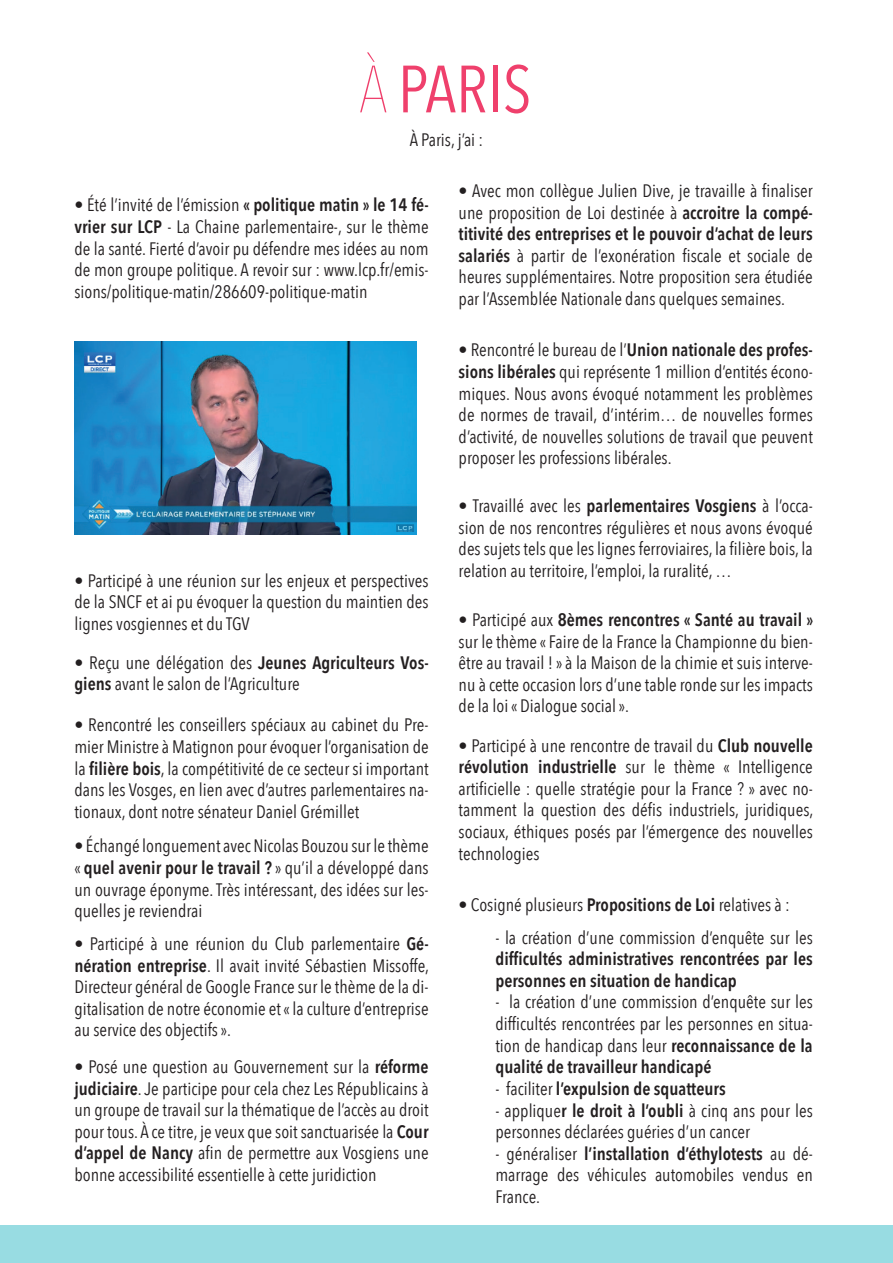
<style>
.page{position:relative;width:893px;height:1263px;background:#fff}
.page>*{position:absolute;margin:0;border:0;box-sizing:border-box;transform-origin:0 0}
.t1{font:66px "Avenir Next Condensed";color:#ef406c}
.t2{font:18px/21.6px "Avenir Next Condensed";color:#231f20;text-align:justify}
.t3{font:600 18px/21.6px "Avenir Next Condensed";color:#231f20}
.s1{font-weight:200}
.s2{font-weight:600}
.s3{font-weight:400}
</style>
<div class="page">
<div style="left:0;top:1226px;width:893px;height:37px;background:#98dce2"></div>
<img style="left:74px;top:342px;width:343px;height:192px">
<h1 class="t1" style="left:359px;top:33px;width:174px"><span class="s1">À</span> PARIS</h1>
<p class="t2" style="left:410px;top:128px;width:75px">À Paris, j’ai :</p>
<p class="t2" style="left:74px;top:194px;width:356px">• Été l’invité de l’émission <span class="s2">« politique matin » le 14 fé&shy;vrier sur LCP</span> - La Chaine parlementaire-, sur le thème de la santé. Fierté d’avoir pu défendre mes idées au nom de mon groupe politique. A revoir sur : www.lcp.fr/emis&shy;sions/politique-matin/286609-politique-matin</p>
<p class="t2" style="left:74px;top:569px;width:356px">• Participé à une réunion sur les enjeux et perspectives de la SNCF et ai pu évoquer la question du maintien des lignes vosgiennes et du TGV</p>
<p class="t2" style="left:74px;top:651px;width:356px">• Reçu une délégation des <span class="s2">Jeunes Agriculteurs Vos&shy;giens</span> avant le salon de l’Agriculture</p>
<p class="t2" style="left:74px;top:713px;width:356px">• Rencontré les conseillers spéciaux au cabinet du Pre&shy;mier Ministre à Matignon pour évoquer l’organisation de la <span class="s2">filière bois</span>, la compétitivité de ce secteur si important dans les Vosges, en lien avec d’autres parlementaires na&shy;tionaux, dont notre sénateur Daniel Grémillet</p>
<p class="t2" style="left:74px;top:834px;width:356px">• Échangé longuement avec Nicolas Bouzou sur le thème « <span class="s2">quel avenir pour le travail ?</span> » qu’il a développé dans un ouvrage éponyme. Très intéressant, des idées sur les&shy;quelles je reviendrai</p>
<p class="t2" style="left:74px;top:932px;width:356px">• Participé à une réunion du Club parlementaire <span class="s2">Gé&shy;nération entreprise</span>. Il avait invité Sébastien Missoffe, Directeur général de Google France sur le thème de la di&shy;gitalisation de notre économie et « la culture d’entreprise au service des objectifs ».</p>
<p class="t2" style="left:74px;top:1055px;width:356px">• Posé une question au Gouvernement sur la <span class="s2">réforme judiciaire</span>. Je participe pour cela chez Les Républicains à un groupe de travail sur la thématique de l’accès au droit pour tous. À ce titre, je veux que soit sanctuarisée la <span class="s2">Cour d’appel de Nancy</span> afin de permettre aux Vosgiens une bonne accessibilité essentielle à cette juridiction</p>
<p class="t2" style="left:459px;top:179px;width:356px">• Avec mon collègue Julien Dive, je travaille à finaliser une proposition de Loi destinée à <span class="s2">accroitre la compé&shy;titivité des entreprises et le pouvoir d’achat de leurs salariés</span> à partir de l’exonération fiscale et sociale de heures supplémentaires. Notre proposition sera étudiée par l’Assemblée Nationale dans quelques semaines.</p>
<p class="t2" style="left:459px;top:338px;width:356px">• Rencontré le bureau de l’<span class="s2">Union nationale des profes&shy;sions libérales</span> qui représente 1 million d’entités écono&shy;miques. Nous avons évoqué notamment les problèmes de normes de travail, d’intérim… de nouvelles formes d’activité, de nouvelles solutions de travail que peuvent proposer les professions libérales.</p>
<p class="t2" style="left:459px;top:494px;width:356px">• Travaillé avec les <span class="s2">parlementaires Vosgiens</span> à l’occa&shy;sion de nos rencontres régulières et nous avons évoqué des sujets tels que les lignes ferroviaires, la filière bois, la relation au territoire, l’emploi, la ruralité, …</p>
<p class="t2" style="left:459px;top:608px;width:356px">• Participé aux <span class="s2">8èmes rencontres « Santé au travail » </span>sur le thème « Faire de la France la Championne du bien&shy;être au travail ! » à la Maison de la chimie et suis interve&shy;nu à cette occasion lors d’une table ronde sur les impacts de la loi « Dialogue social ».</p>
<p class="t2" style="left:459px;top:734px;width:356px">• Participé à une rencontre de travail du <span class="s2">Club nouvelle révolution industrielle</span> sur le thème « Intelligence artificielle : quelle stratégie pour la France ? » avec no&shy;tamment la question des défis industriels, juridiques, sociaux, éthiques posés par l’émergence des nouvelles technologies</p>
<p class="t2" style="left:459px;top:893px;width:333px">• Cosigné plusieurs <span class="s2">Propositions de Loi</span> relatives à :</p>
<p class="t2" style="left:495px;top:926px;width:319px">- la création d’une commission d’enquête sur les</p>
<p class="t3" style="left:495px;top:948px;width:319px">difficultés administratives rencontrées par les personnes en situation de handicap</p>
<p class="t2" style="left:495px;top:990px;width:319px">- la création d’une commission d’enquête sur les difficultés rencontrées par les personnes en situa&shy;tion de handicap dans leur <span class="s2">reconnaissance de la qualité de travailleur handicapé</span></p>
<p class="t3" style="left:495px;top:1077px;width:232px"><span class="s3">- faciliter</span> l’expulsion de squatteurs</p>
<p class="t2" style="left:495px;top:1098px;width:319px">- applique<span class="s2">r le droit à l’oubli</span> à cinq ans pour les personnes déclarées guéries d’un cancer</p>
<p class="t2" style="left:495px;top:1142px;width:319px">- généraliser <span class="s2">l’installation d’éthylotests</span> au dé&shy;marrage des véhicules automobiles vendus en France.</p>
</div>
